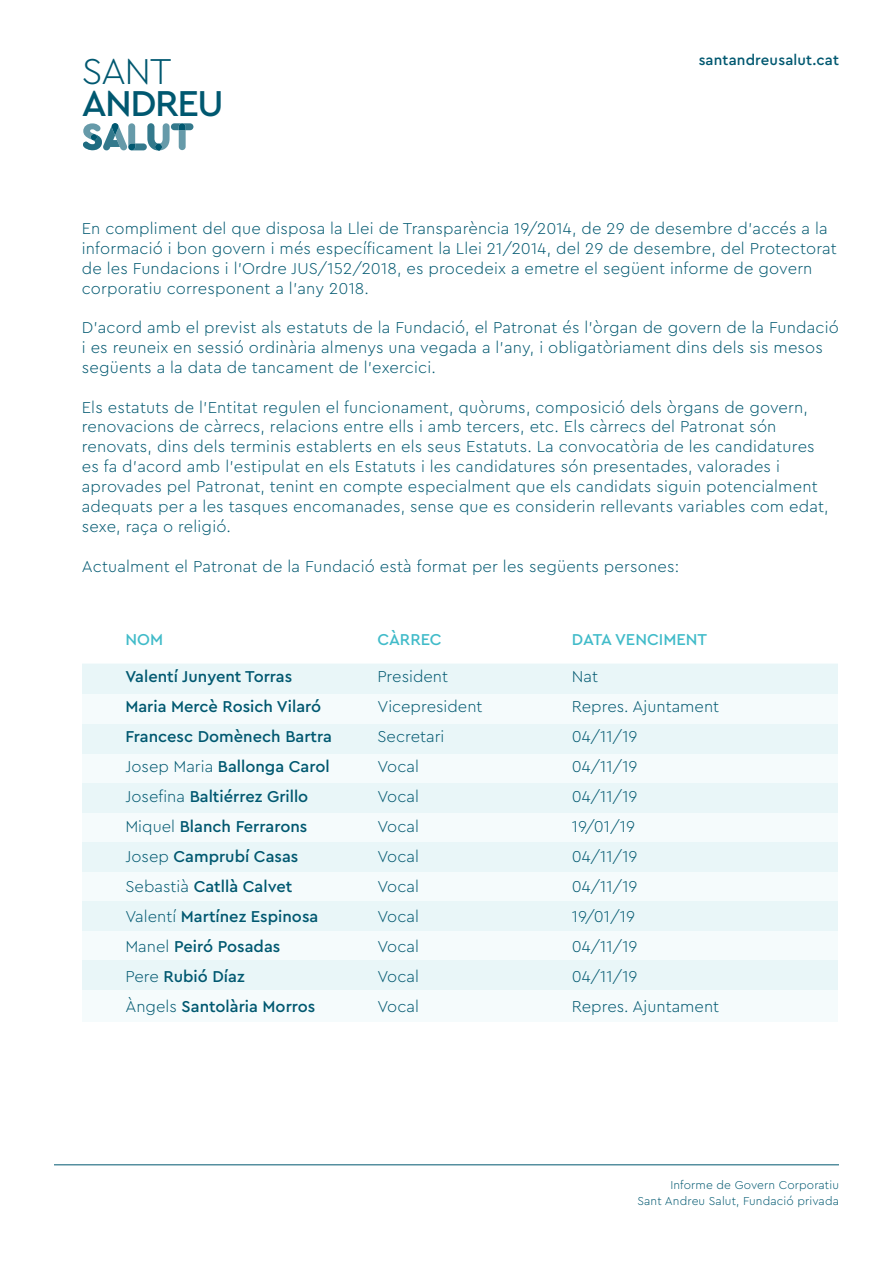
<style>
.page{position:relative;width:893px;height:1263px;background:#fff}
.page>*{position:absolute;margin:0;border:0;box-sizing:border-box;transform-origin:0 0}
.t1{font:500 37.65px "Cera PRO";letter-spacing:-.04em;color:#005870}
.t2{font:300 37.65px "Cera PRO";color:#005870}
.t3{font:300 16.5px/30px "Cera PRO";letter-spacing:.01em;color:#005870}
.t4{font:500 16.5px/30px "Cera PRO";color:#005870}
.t5{font:500 16.5px "Cera PRO";color:#41bbc9}
.t6{font:500 15px "Cera PRO";letter-spacing:.01em;color:#005870}
.t7{font:300 12px/16.5px "Cera PRO";letter-spacing:.01em;color:#005870;text-align:right}
.s1{font-weight:300}
</style>
<div class="page">
<div style="left:83px;top:663px;width:755px;height:359px;background:#f5fbfc"></div>
<div style="left:83px;top:960px;width:755px;height:30px;background:#e9f6f8"></div>
<div style="left:83px;top:664px;width:755px;height:30px;background:#e9f6f8"></div>
<div style="left:83px;top:724px;width:755px;height:29px;background:#e9f6f8"></div>
<div style="left:83px;top:783px;width:755px;height:30px;background:#e9f6f8"></div>
<div style="left:83px;top:842px;width:755px;height:30px;background:#e9f6f8"></div>
<div style="left:83px;top:902px;width:755px;height:29px;background:#e9f6f8"></div>
<svg style="left:83px;top:123px;width:110px;height:27px"></svg>
<hr style="left:54px;top:1164px;width:785px;height:1px;background:#005870">
<h1 class="t2" style="left:82px;top:46px;width:91px">SANT</h1>
<h1 class="t1" style="left:82px;top:79px;width:143px">ANDREU</h1>
<p class="t6" style="left:699px;top:50px;width:142px">santandreusalut.cat</p>
<p class="t3" style="left:82px;top:218px;width:757px;line-height:19.8px">En compliment del que disposa la Llei de Transparència 19/2014, de 29 de desembre d’accés a la informació i bon govern i més específicament la Llei 21/2014, del 29 de desembre, del Protectorat de les Fundacions i l’Ordre JUS/152/2018, es procedeix a emetre el següent informe de govern corporatiu corresponent a l’any 2018.</p>
<p class="t3" style="left:82px;top:317px;width:759px;line-height:19.8px">D’acord amb el previst als estatuts de la Fundació, el Patronat és l’òrgan de govern de la Fundació i es reuneix en sessió ordinària almenys una vegada a l’any, i obligatòriament dins dels sis mesos següents a la data de tancament de l’exercici.</p>
<p class="t3" style="left:82px;top:397px;width:748px;line-height:19.8px">Els estatuts de l’Entitat regulen el funcionament, quòrums, composició dels òrgans de govern, renovacions de càrrecs, relacions entre ells i amb tercers, etc. Els càrrecs del Patronat són renovats, dins dels terminis establerts en els seus Estatuts. La convocatòria de les candidatures es fa d’acord amb l’estipulat en els Estatuts i les candidatures són presentades, valorades i aprovades pel Patronat, tenint en compte especialment que els candidats siguin potencialment adequats per a les tasques encomanades, sense que es considerin rellevants variables com edat, sexe, raça o religió.</p>
<p class="t3" style="left:82px;top:551px;width:599px">Actualment el Patronat de la Fundació està format per les següents persones:</p>
<p class="t5" style="left:125px;top:628px;width:39px">NOM</p>
<p class="t5" style="left:377px;top:628px;width:66px">CÀRREC</p>
<p class="t5" style="left:572px;top:628px;width:137px">DATA VENCIMENT</p>
<p class="t3" style="left:377px;top:660px;width:107px">President<br>Vicepresident<br>Secretari<br>Vocal<br>Vocal<br>Vocal<br>Vocal<br>Vocal<br>Vocal<br>Vocal<br>Vocal<br>Vocal</p>
<p class="t3" style="left:572px;top:660px;width:149px">Nat<br>Repres. Ajuntament<br>04/11/19<br>04/11/19<br>04/11/19<br>19/01/19<br>04/11/19<br>04/11/19<br>19/01/19<br>04/11/19<br>04/11/19<br>Repres. Ajuntament</p>
<p class="t4" style="left:125px;top:660px;width:208px">Valentí Junyent Torras<br>Maria Mercè Rosich Vilaró<br>Francesc Domènech Bartra<br><span class="s1">Josep Maria</span> Ballonga Carol<br><span class="s1">Josefina</span> Baltiérrez Grillo<br><span class="s1">Miquel</span> Blanch Ferrarons<br><span class="s1">Josep</span> Camprubí Casas<br><span class="s1">Sebastià</span> Catllà Calvet<br><span class="s1">Valentí</span> Martínez Espinosa<br><span class="s1">Manel</span> Peiró Posadas<br><span class="s1">Pere</span> Rubió Díaz<br><span class="s1">Àngels</span> Santolària Morros</p>
<p class="t7" style="left:637px;top:1176px;width:203px">Informe de Govern Corporatiu<br>Sant Andreu Salut, Fundació privada</p>
</div>
